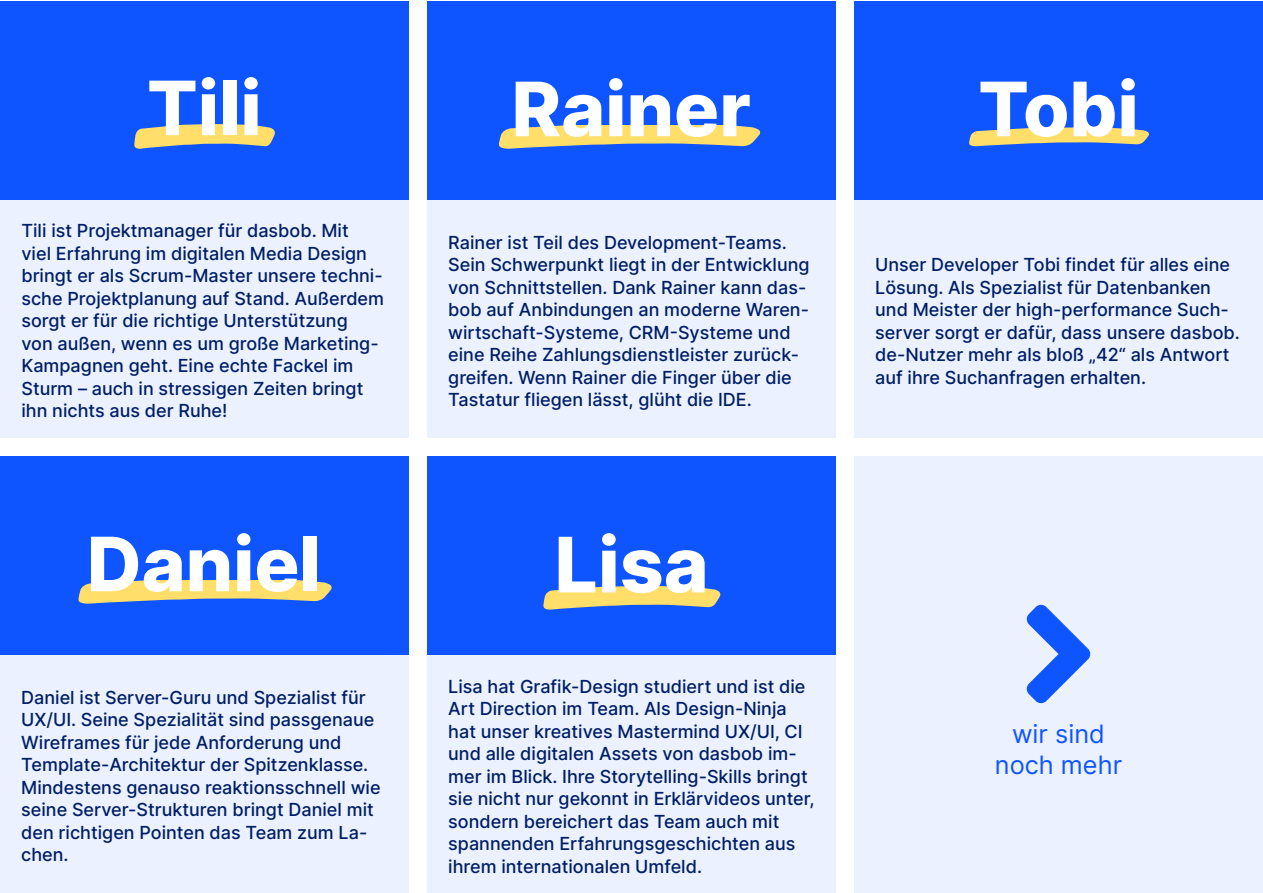
<style>
.page{position:relative;width:1263px;height:893px;background:#fff}
.page>*{position:absolute;margin:0;border:0;box-sizing:border-box;transform-origin:0 0}
.t1{font:800 76.5px "Inter";color:#fff}
.t2{font:800 75px "Inter";color:#fff}
.t3{font:25.35px/30.5px "Inter";color:#0f55ff;text-align:center}
.t4{font:500 18px/22.5px "Inter";color:#001e65}
</style>
<div class="page">
<div style="left:0;top:655px;width:409px;height:238px;background:#ebf1ff"></div>
<div style="left:427px;top:200px;width:409px;height:238px;background:#ebf1ff"></div>
<div style="left:854px;top:200px;width:409px;height:238px;background:#ebf1ff"></div>
<div style="left:0;top:456px;width:409px;height:199px;background:#0f55ff"></div>
<div style="left:427px;top:1px;width:409px;height:199px;background:#0f55ff"></div>
<div style="left:854px;top:1px;width:409px;height:199px;background:#0f55ff"></div>
<svg style="left:969px;top:127px;width:180px;height:19px"></svg>
<svg style="left:499px;top:125px;width:262px;height:24px"></svg>
<svg style="left:78px;top:580px;width:254px;height:24px"></svg>
<div style="left:427px;top:655px;width:409px;height:238px;background:#ebf1ff"></div>
<div style="left:427px;top:456px;width:409px;height:199px;background:#0f55ff"></div>
<svg style="left:543px;top:586px;width:178px;height:24px"></svg>
<div style="left:0;top:200px;width:409px;height:238px;background:#ebf1ff"></div>
<div style="left:0;top:1px;width:409px;height:199px;background:#0f55ff"></div>
<svg style="left:134px;top:124px;width:141px;height:25px"></svg>
<div style="left:854px;top:456px;width:409px;height:437px;background:#ebf1ff"></div>
<svg style="left:1026px;top:604px;width:65px;height:100px"></svg>
<h2 class="t2" style="left:147px;top:53px;width:116px">Tili</h2>
<p class="t4" style="left:21px;top:219px;width:364px">Tili ist Projektmanager für dasbob. Mit<br>viel Erfahrung im digitalen Media Design bringt er als Scrum-Master unsere techni&shy;sche Projektplanung auf Stand. Außerdem sorgt er für die richtige Unterstützung<br>von außen, wenn es um große Marketing-Kampagnen geht. Eine echte Fackel im Sturm – auch in stressigen Zeiten bringt ihn nichts aus der Ruhe!</p>
<h2 class="t2" style="left:87px;top:509px;width:236px">Daniel</h2>
<p class="t4" style="left:21px;top:686px;width:361px">Daniel ist Server-Guru und Spezialist für UX/UI. Seine Spezialität sind passgenaue Wireframes für jede Anforderung und Template-Architektur der Spitzenklasse.<br>Mindestens genauso reaktionsschnell wie seine Server-Strukturen bringt Daniel mit den richtigen Pointen das Team zum La&shy;chen.</p>
<h2 class="t2" style="left:512px;top:54px;width:241px">Rainer</h2>
<h2 class="t2" style="left:978px;top:54px;width:162px">Tobi</h2>
<p class="t4" style="left:448px;top:231px;width:363px">Rainer ist Teil des Development-Teams.<br>Sein Schwerpunkt liegt in der Entwicklung von Schnittstellen. Dank Rainer kann das&shy;bob auf Anbindungen an moderne Waren&shy;wirtschaft-Systeme, CRM-Systeme und eine Reihe Zahlungsdienstleister zurück&shy;greifen. Wenn Rainer die Finger über die Tastatur fliegen lässt, glüht die IDE.</p>
<h1 class="t1" style="left:554px;top:509px;width:156px">Lisa</h1>
<p class="t4" style="left:448px;top:674px;width:368px">Lisa hat Grafik-Design studiert und ist die Art Direction im Team. Als Design-Ninja hat unser kreatives Mastermind UX/UI, CI und alle digitalen Assets von dasbob im&shy;mer im Blick. Ihre Storytelling-Skills bringt sie nicht nur gekonnt in Erklärvideos unter, sondern bereichert das Team auch mit spannenden Erfahrungsgeschichten aus ihrem internationalen Umfeld.</p>
<p class="t4" style="left:875px;top:253px;width:366px">Unser Developer Tobi findet für alles eine Lösung. Als Spezialist für Datenbanken und Meister der high-performance Such&shy;server sorgt er dafür, dass unsere dasbob. de-Nutzer mehr als bloß „42“ als Antwort auf ihre Suchanfragen erhalten.</p>
<h3 class="t3" style="left:995px;top:718px;width:129px">wir sind noch mehr</h3>
</div>
